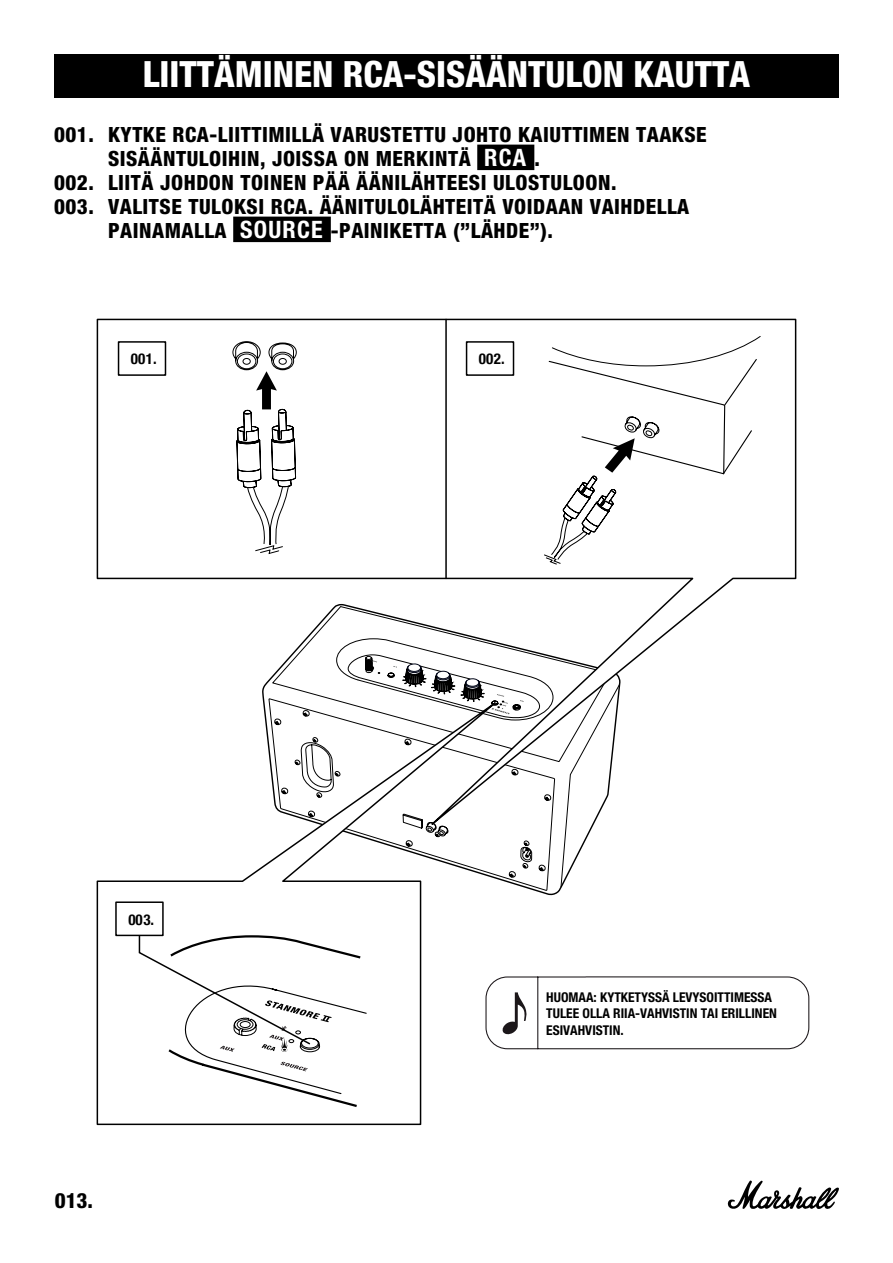
<style>
.page{position:relative;width:893px;height:1263px;background:#fff}
.page>*{position:absolute;margin:0;border:0;box-sizing:border-box;transform-origin:0 0}
.t1{font:800 condensed 36px "Helvetica Neue LT Com";color:#fff}
.t2{font:800 condensed 21px "Helvetica Neue LT Std";letter-spacing:.025em;color:#000}
.t3{font:700 condensed 15px "Helvetica Neue";letter-spacing:.02em;color:#000}
.t4{font:700 condensed 13.5px/16.5px "Helvetica Neue LT Std";color:#000}
.s1{font-weight:700;font-size:24px;color:#fff}
</style>
<div class="page">
<svg style="left:727px;top:1180px;width:112px;height:29px"></svg>
<div style="left:54px;top:54px;width:785px;height:44px;background:#000"></div>
<div style="left:477px;top:145px;width:57px;height:25px;background:#000"></div>
<div style="left:233px;top:217px;width:98px;height:25px;background:#000"></div>
<svg style="left:523px;top:976px;width:287px;height:74px"></svg>
<svg style="left:96px;top:318px;width:701px;height:534px"></svg>
<svg style="left:445px;top:318px;width:70px;height:262px"></svg>
<svg style="left:543px;top:318px;width:219px;height:247px"></svg>
<svg style="left:96px;top:681px;width:427px;height:445px"></svg>
<div style="left:115px;top:901px;width:49px;height:35px;border:2px solid #000"></div>
<svg style="left:138px;top:934px;width:230px;height:175px"></svg>
<svg style="left:232px;top:341px;width:65px;height:213px"></svg>
<h1 class="t1" style="left:143px;top:52px;width:609px">LIITTÄMINEN RCA-SISÄÄNTULON KAUTTA</h1>
<p class="t2" style="left:54px;top:121px;width:654px">001. KYTKE RCA-LIITTIMILLÄ VARUSTETTU JOHTO KAIUTTIMEN TAAKSE</p>
<p class="t2" style="left:108px;top:145px;width:433px">SISÄÄNTULOIHIN, JOISSA ON MERKINTÄ <span class="s1">RCA</span> .</p>
<p class="t2" style="left:54px;top:169px;width:564px">002. LIITÄ JOHDON TOINEN PÄÄ ÄÄNILÄHTEESI ULOSTULOON.</p>
<p class="t2" style="left:54px;top:193px;width:637px">003. VALITSE TULOKSI RCA. ÄÄNITULOLÄHTEITÄ VOIDAAN VAIHDELLA</p>
<p class="t2" style="left:108px;top:217px;width:446px">PAINAMALLA <span class="s1">SOURCE</span> -PAINIKETTA (”LÄHDE”).</p>
<p class="t3" style="left:131px;top:346px;width:27px">001.</p>
<p class="t3" style="left:479px;top:346px;width:27px">002.</p>
<p class="t3" style="left:128px;top:907px;width:27px">003.</p>
<p class="t2" style="left:55px;top:1187px;width:40px">013.</p>
<p class="t4" style="left:546px;top:988px;width:232px">HUOMAA: KYTKETYSSÄ LEVYSOITTIMESSA<br>TULEE OLLA RIIA-VAHVISTIN TAI ERILLINEN<br>ESIVAHVISTIN.</p>
</div>
